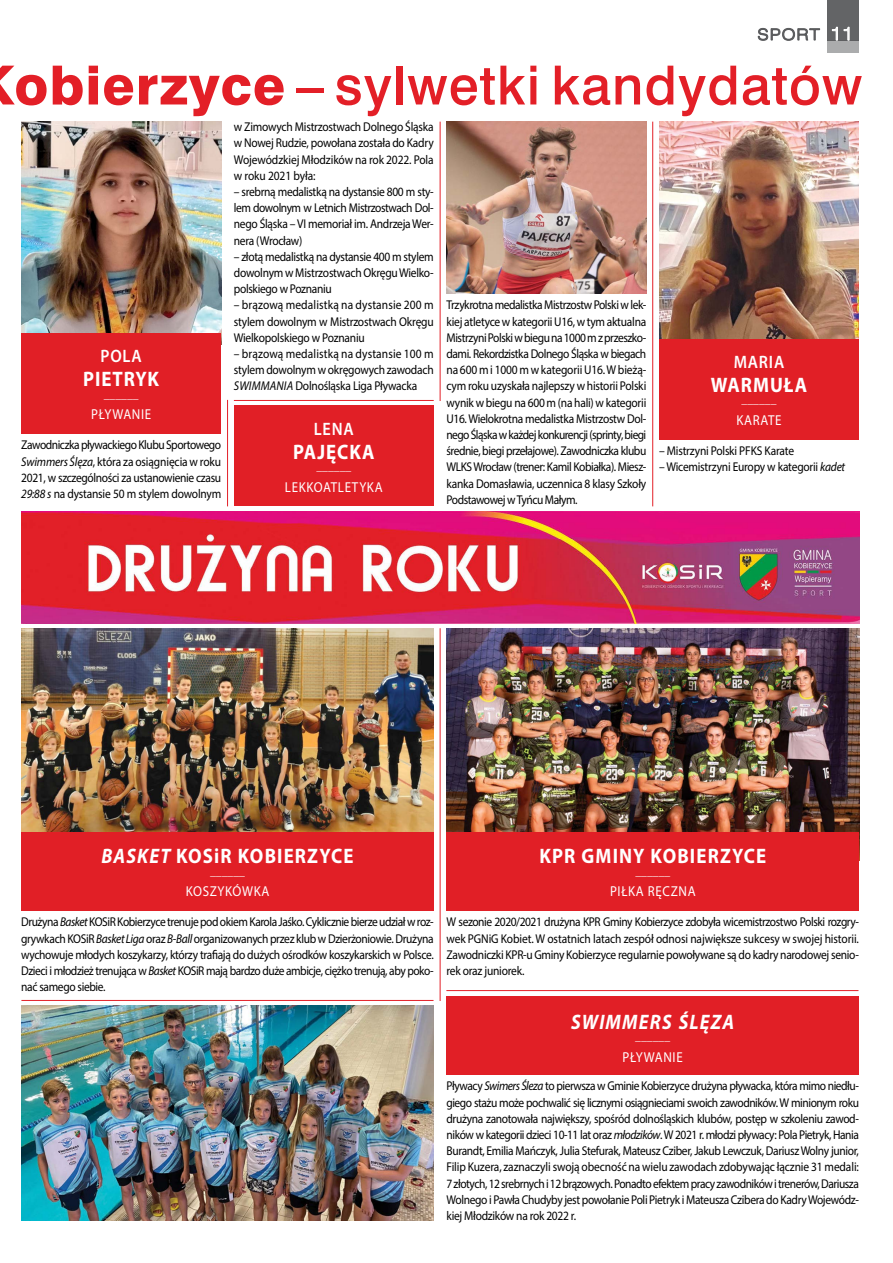
<style>
.page{position:relative;width:893px;height:1263px;background:#fff}
.page>*{position:absolute;margin:0;border:0;box-sizing:border-box;transform-origin:0 0}
.t1{font:54px "Swis 721 Md EU";letter-spacing:.02em;color:#e31f27}
.t2{font:700 21px "Myriad Pro";letter-spacing:.06em;color:#fff;scale:.9 1}
.t3{font:italic 700 21px "Myriad Pro";letter-spacing:.06em;color:#fff;scale:.9 1}
.t4{font:600 18px "Myriad Pro";letter-spacing:.05em;color:#fff;scale:.9 1}
.t5{font:15.75px "Swis 721 Lt Ex EU";letter-spacing:.075em;color:#58595b}
.t6{font:14.4px "Myriad Pro";letter-spacing:.05em;color:#fff;scale:.9 1}
.t7{font:300 14.4px "Myriad Pro";color:#fff;scale:.9 1}
.t8{font:12.75px/16.2px "Myriad Pro";letter-spacing:-.025em;color:#000;text-align:justify;scale:.9 1}
.s1{font-size:18px;color:#fff}
.s2{font-family:"Swis 721 Hv EU"}
.s3{font-style:italic}
</style>
<div class="page">
<hr style="left:227px;top:400px;width:1px;height:106px;background:#e31f27">
<hr style="left:440px;top:122px;width:1px;height:279px;background:#e31f27">
<hr style="left:440px;top:628px;width:1px;height:373px;background:#e31f27">
<hr style="left:652px;top:122px;width:1px;height:384px;background:#e31f27">
<hr style="left:446px;top:990px;width:412px;height:1px;background:#e31f27">
<hr style="left:21px;top:1000px;width:412px;height:1px;background:#e31f27">
<hr style="left:234px;top:400px;width:200px;height:1px;background:#e31f27">
<img style="left:21px;top:122px;width:200px;height:211px">
<img style="left:659px;top:122px;width:200px;height:217px">
<img style="left:446px;top:122px;width:200px;height:172px">
<div style="left:659px;top:339px;width:200px;height:100px;background:#e11f26"></div>
<div style="left:234px;top:405px;width:200px;height:101px;background:#e11f26"></div>
<div style="left:21px;top:333px;width:200px;height:101px;background:#e11f26"></div>
<img style="left:21px;top:512px;width:838px;height:111px">
<img style="left:21px;top:628px;width:413px;height:204px">
<img style="left:447px;top:628px;width:412px;height:204px">
<img style="left:21px;top:1005px;width:413px;height:215px">
<div style="left:21px;top:832px;width:413px;height:79px;background:#e11f26"></div>
<div style="left:446px;top:996px;width:413px;height:78px;background:#e11f26"></div>
<div style="left:447px;top:832px;width:412px;height:79px;background:#e11f26"></div>
<div style="left:827px;top:0;width:32px;height:40px;background:#636466"></div>
<div style="left:827px;top:40px;width:32px;height:13px;background:#abacad"></div>
<svg style="left:832px;top:26px;width:18px;height:15px"></svg>
<svg style="left:757px;top:28px;width:63px;height:13px"></svg>
<p class="t5" style="left:757px;top:25px;width:98px">SPORT <span class="s1">11</span></p>
<h1 class="t1" style="left:14px;top:52px;width:849px"><span class="s2">obierzyce</span> – sylwetki kandydatów</h1>
<h3 class="t4" style="left:101px;top:345px;width:47px">POLA</h3>
<h2 class="t2" style="left:83px;top:366px;width:86px">PIETRYK</h2>
<p class="t7" style="left:103px;top:389px;width:41px">––––––</p>
<p class="t6" style="left:91px;top:406px;width:68px">PŁYWANIE</p>
<p class="t8" style="left:21px;top:437px;width:224px">Zawodniczka pływackiego Klubu Sportowego <span class="s3">Swimmers Ślęza</span>, która za osiągnięcia w roku 2021, w szczególności za ustanowienie czasu <span class="s3">29:88 s</span> na dystansie 50 m stylem dowolnym</p>
<p class="t8" style="left:234px;top:119px;width:224px">w Zimowych Mistrzostwach Dolnego Śląska w Nowej Rudzie, powołana została do Kadry Wojewódzkiej Młodzików na rok 2022. Pola w roku 2021 była:</p>
<p class="t8" style="left:234px;top:183px;width:224px">– srebrną medalistką na dystansie 800 m sty&shy;lem dowolnym w Letnich Mistrzostwach Dol&shy;nego Śląska – VI memoriał im. Andrzeja Wer&shy;nera (Wrocław)</p>
<p class="t8" style="left:234px;top:248px;width:224px">– złotą medalistką na dystansie 400 m stylem dowolnym w Mistrzostwach Okręgu Wielko&shy;polskiego w Poznaniu</p>
<p class="t8" style="left:234px;top:297px;width:224px">– brązową medalistką na dystansie 200 m stylem dowolnym w Mistrzostwach Okręgu Wielkopolskiego w Poznaniu</p>
<p class="t8" style="left:234px;top:345px;width:224px">– brązową medalistką na dystansie 100 m stylem dowolnym w okręgowych zawodach <span class="s3">SWIMMANIA</span> Dolnośląska Liga Pływacka</p>
<h3 class="t4" style="left:314px;top:417px;width:46px">LENA</h3>
<h2 class="t2" style="left:293px;top:438px;width:92px">PAJĘCKA</h2>
<p class="t7" style="left:316px;top:462px;width:41px">––––––</p>
<p class="t6" style="left:285px;top:478px;width:110px">LEKKOATLETYKA</p>
<p class="t8" style="left:446px;top:297px;width:224px">Trzykrotna medalistka Mistrzostw Polski w lek&shy;kiej atletyce w kategorii U16, w tym aktualna Mistrzyni Polski w biegu na 1000 m z przeszko&shy;dami. Rekordzistka Dolnego Śląska w biegach na 600 m i 1000 m w kategorii U16. W bieżą&shy;cym roku uzyskała najlepszy w historii Polski wynik w biegu na 600 m (na hali) w kategorii U16. Wielokrotna medalistka Mistrzostw Dol&shy;nego Śląska w każdej konkurencji (sprinty, biegi średnie, biegi przełajowe). Zawodniczka klubu WLKS Wrocław (trener: Kamil Kobiałka). Miesz&shy;kanka Domasławia, uczennica 8 klasy Szkoły Podstawowej w Tyńcu Małym.</p>
<h3 class="t4" style="left:734px;top:350px;width:58px">MARIA</h3>
<h2 class="t2" style="left:711px;top:371px;width:108px">WARMUŁA</h2>
<p class="t7" style="left:741px;top:395px;width:41px">––––––</p>
<p class="t6" style="left:736px;top:411px;width:52px">KARATE</p>
<p class="t8" style="left:659px;top:443px;width:151px">– Mistrzyni Polski PFKS Karate</p>
<p class="t8" style="left:659px;top:459px;width:208px">– Wicemistrzyni Europy w kategorii <span class="s3">kadet</span></p>
<h2 class="t2" style="left:102px;top:843px;width:281px"><span class="s3">BASKET</span> KOSiR KOBIERZYCE</h2>
<p class="t7" style="left:210px;top:866px;width:41px">––––––</p>
<p class="t6" style="left:186px;top:883px;width:95px">KOSZYKÓWKA</p>
<h2 class="t2" style="left:539px;top:843px;width:254px">KPR GMINY KOBIERZYCE</h2>
<p class="t7" style="left:635px;top:866px;width:41px">––––––</p>
<p class="t6" style="left:610px;top:883px;width:97px">PIŁKA RĘCZNA</p>
<p class="t8" style="left:21px;top:914px;width:460px">Drużyna <span class="s3">Basket</span> KOSiR Kobierzyce trenuje pod okiem Karola Jaśko. Cyklicznie bierze udział w roz&shy;grywkach KOSiR <span class="s3">Basket Liga</span> oraz <span class="s3">B-Ball</span> organizowanych przez klub w Dzierżoniowie. Drużyna wychowuje młodych koszykarzy, którzy trafiają do dużych ośrodków koszykarskich w Polsce.<br>Dzieci i młodzież trenująca w <span class="s3">Basket</span> KOSiR mają bardzo duże ambicje, ciężko trenują, aby poko&shy;nać samego siebie.</p>
<p class="t8" style="left:446px;top:914px;width:460px">W sezonie 2020/2021 drużyna KPR Gminy Kobierzyce zdobyła wicemistrzostwo Polski rozgry&shy;wek PGNiG Kobiet. W ostatnich latach zespół odnosi największe sukcesy w swojej historii.<br>Zawodniczki KPR-u Gminy Kobierzyce regularnie powoływane są do kadry narodowej senio&shy;rek oraz juniorek.</p>
<h2 class="t3" style="left:571px;top:1008px;width:183px">SWIMMERS ŚLĘZA</h2>
<p class="t7" style="left:635px;top:1032px;width:41px">––––––</p>
<p class="t6" style="left:623px;top:1048px;width:68px">PŁYWANIE</p>
<p class="t8" style="left:446px;top:1078px;width:460px">Pływacy <span class="s3">Swimers Śleza</span> to pierwsza w Gminie Kobierzyce drużyna pływacka, która mimo niedłu&shy;giego stażu może pochwalić się licznymi osiągnieciami swoich zawodników. W minionym roku drużyna zanotowała największy, spośród dolnośląskich klubów, postęp w szkoleniu zawod&shy;ników w kategorii dzieci 10-11 lat oraz <span class="s3">młodzików</span>. W 2021 r. młodzi pływacy: Pola Pietryk, Hania Burandt, Emilia Mańczyk, Julia Stefurak, Mateusz Cziber, Jakub Lewczuk, Dariusz Wolny junior, Filip Kuzera, zaznaczyli swoją obecność na wielu zawodach zdobywając łącznie 31 medali:<br>7 złotych, 12 srebrnych i 12 brązowych. Ponadto efektem pracy zawodników i trenerów, Dariusza Wolnego i Pawła Chudyby jest powołanie Poli Pietryk i Mateusza Czibera do Kadry Wojewódz&shy;kiej Młodzików na rok 2022 r.</p>
</div>
